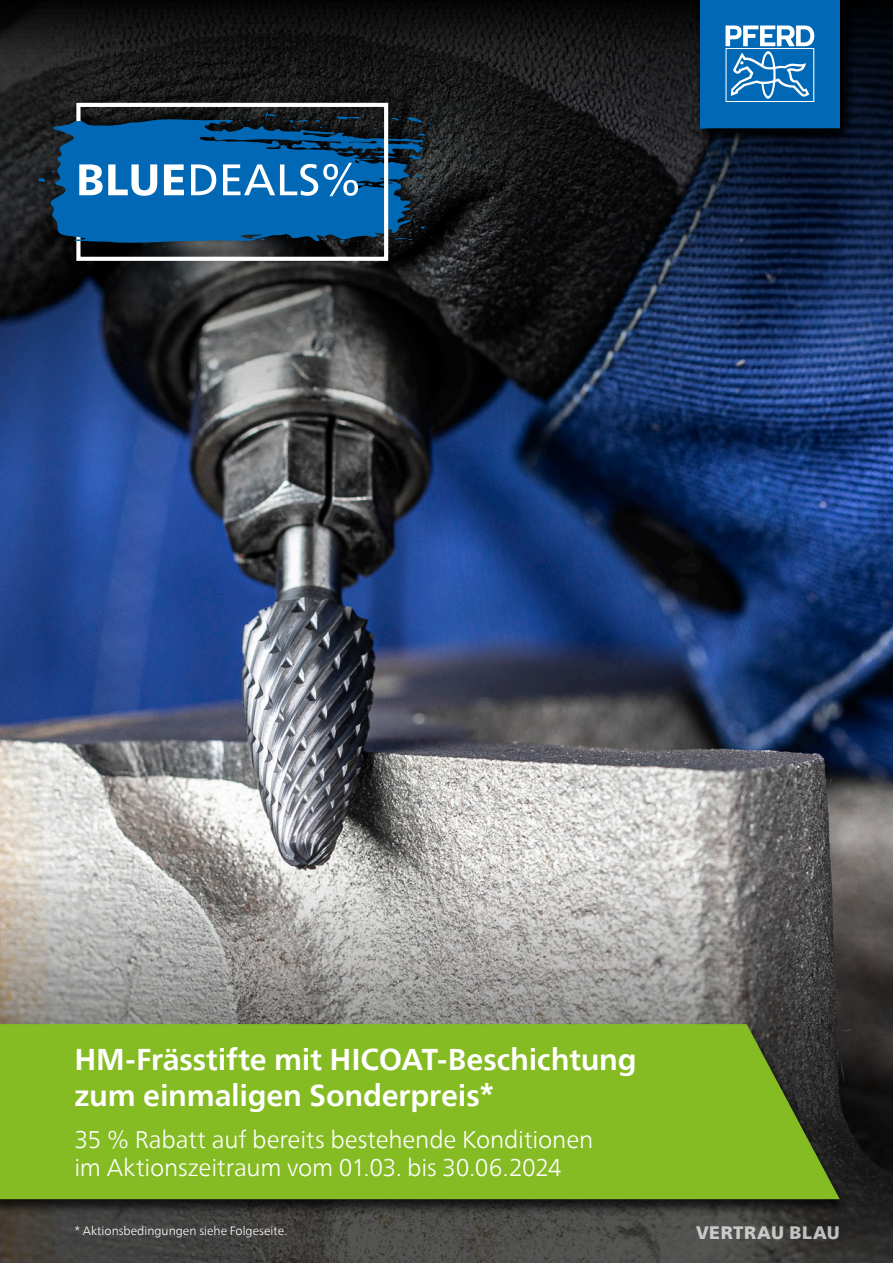
<style>
.page{position:relative;width:893px;height:1263px;background:#fff}
.page>*{position:absolute;margin:0;border:0;box-sizing:border-box;transform-origin:0 0}
.Headline-Titel{font:700 30px/36px "Neue Frutiger World";letter-spacing:-.005em;color:#fff}
.Subheadline_Titel{font:300 24px/28.8px "Neue Frutiger World";letter-spacing:-.01em;color:#fff}
.t1{font:900 18px "Neue Frutiger World";letter-spacing:.03em;color:#fff}
.FT{font:300 12px "Neue Frutiger World";color:#fff}
</style>
<div class="page">
<img style="left:0;top:0;width:893px;height:1263px">
<div style="left:36px;top:89px;width:430px;height:175px;background:#000;opacity:.75"></div>
<svg style="left:49px;top:119px;width:376px;height:124px"></svg>
<svg style="left:408px;top:155px;width:15px;height:5px"></svg>
<svg style="left:390px;top:117px;width:47px;height:20px"></svg>
<svg style="left:38px;top:170px;width:16px;height:12px"></svg>
<svg style="left:390px;top:226px;width:35px;height:14px"></svg>
<svg style="left:411px;top:174px;width:15px;height:18px"></svg>
<svg style="left:411px;top:207px;width:9px;height:5px"></svg>
<svg style="left:74px;top:103px;width:316px;height:158px"></svg>
<svg style="left:74px;top:119px;width:83px;height:124px"></svg>
<svg style="left:164px;top:164px;width:20px;height:31px"></svg>
<svg style="left:191px;top:164px;width:25px;height:31px"></svg>
<svg style="left:223px;top:155px;width:179px;height:41px"></svg>
<div style="left:0;top:1022px;width:852px;height:194px;background:#000;opacity:.75"></div>
<div style="left:0;top:1024px;width:840px;height:175px;background:#85bb23"></div>
<div style="left:695px;top:0;width:158px;height:144px;background:#000;opacity:.75"></div>
<div style="left:700px;top:0;width:140px;height:128px;background:#0068b4"></div>
<svg style="left:725px;top:26px;width:89px;height:77px"></svg>
<p class="Headline-Titel" style="left:74px;top:1041px;width:564px">HM-Frässtifte mit HICOAT-Beschichtung zum einmaligen Sonderpreis*</p>
<p class="Subheadline_Titel" style="left:74px;top:1125px;width:520px">35 % Rabatt auf bereits bestehende Konditionen im Aktionszeitraum vom 01.03. bis 30.06.2024</p>
<p class="FT" style="left:74px;top:1222px;width:214px">* Aktionsbedingungen siehe Folgeseite.</p>
<p class="t1" style="left:696px;top:1222px;width:145px">VERTRAU BLAU</p>
</div>
